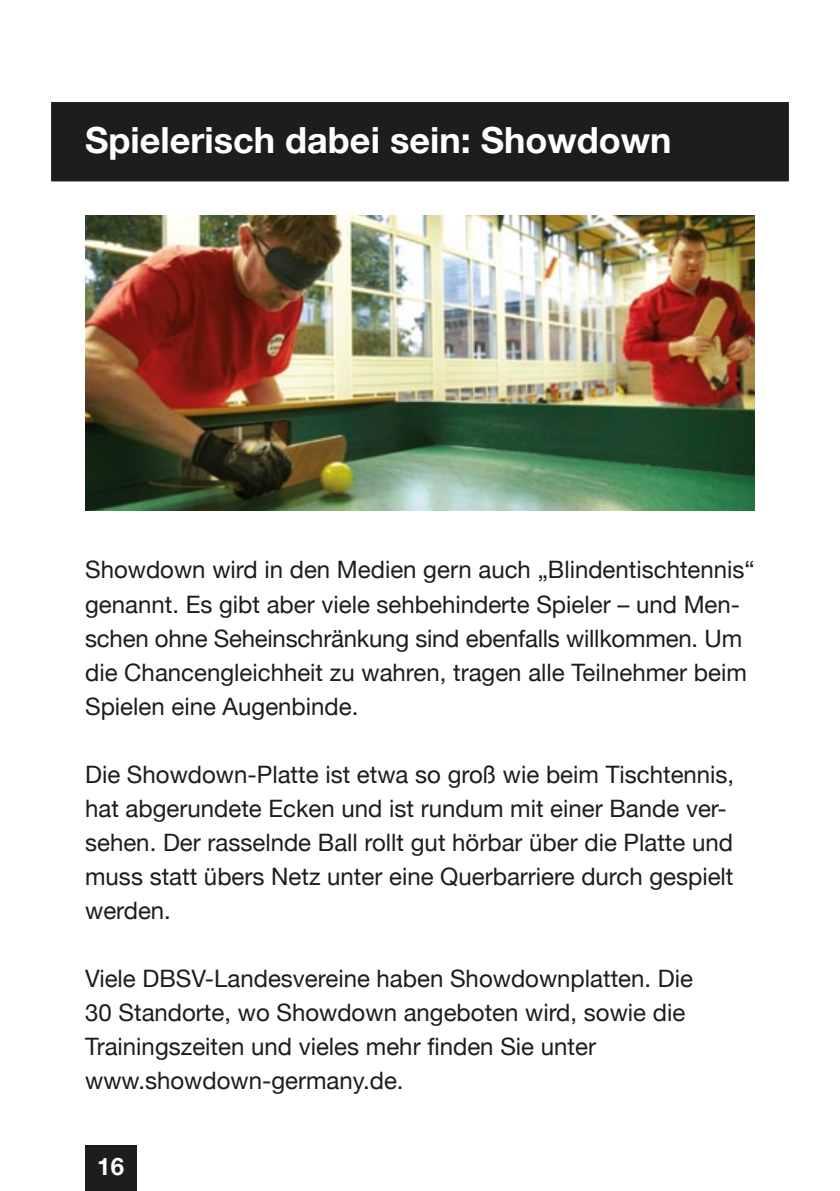
<style>
.page{position:relative;width:840px;height:1191px;background:#fff}
.page>*{position:absolute;margin:0;border:0;box-sizing:border-box;transform-origin:0 0}
.t1{font:700 36px "Helvetica Neue";color:#fff}
.t2{font:24px/34px "Helvetica Neue";color:#1d1d1b}
.t3{font:700 24px "Helvetica Neue";color:#fff}
</style>
<div class="page">
<div style="left:85px;top:1145px;width:51px;height:46px;background:#1d1d1b"></div>
<div style="left:51px;top:102px;width:737px;height:79px;background:#1d1d1b"></div>
<img style="left:85px;top:215px;width:669px;height:295px">
<h1 class="t1" style="left:85px;top:118px;width:587px">Spielerisch dabei sein: Showdown</h1>
<p class="t2" style="left:85px;top:552px;width:670px">Showdown wird in den Medien gern auch „Blindentischtennis“ genannt. Es gibt aber viele sehbehinderte Spieler – und Men&shy;schen ohne Seheinschränkung sind ebenfalls willkommen. Um die Chancengleichheit zu wahren, tragen alle Teilnehmer beim Spielen eine Augenbinde.</p>
<p class="t2" style="left:85px;top:756px;width:650px">Die Showdown-Platte ist etwa so groß wie beim Tischtennis, hat abgerundete Ecken und ist rundum mit einer Bande ver&shy;sehen. Der rasselnde Ball rollt gut hörbar über die Platte und muss statt übers Netz unter eine Querbarriere durch gespielt werden.</p>
<p class="t2" style="left:85px;top:961px;width:609px">Viele DBSV-Landesvereine haben Showdownplatten. Die 30 Standorte, wo Showdown angeboten wird, sowie die Trainingszeiten und vieles mehr finden Sie unter www.showdown-germany.de.</p>
<p class="t3" style="left:97px;top:1151px;width:28px">16</p>
</div>
